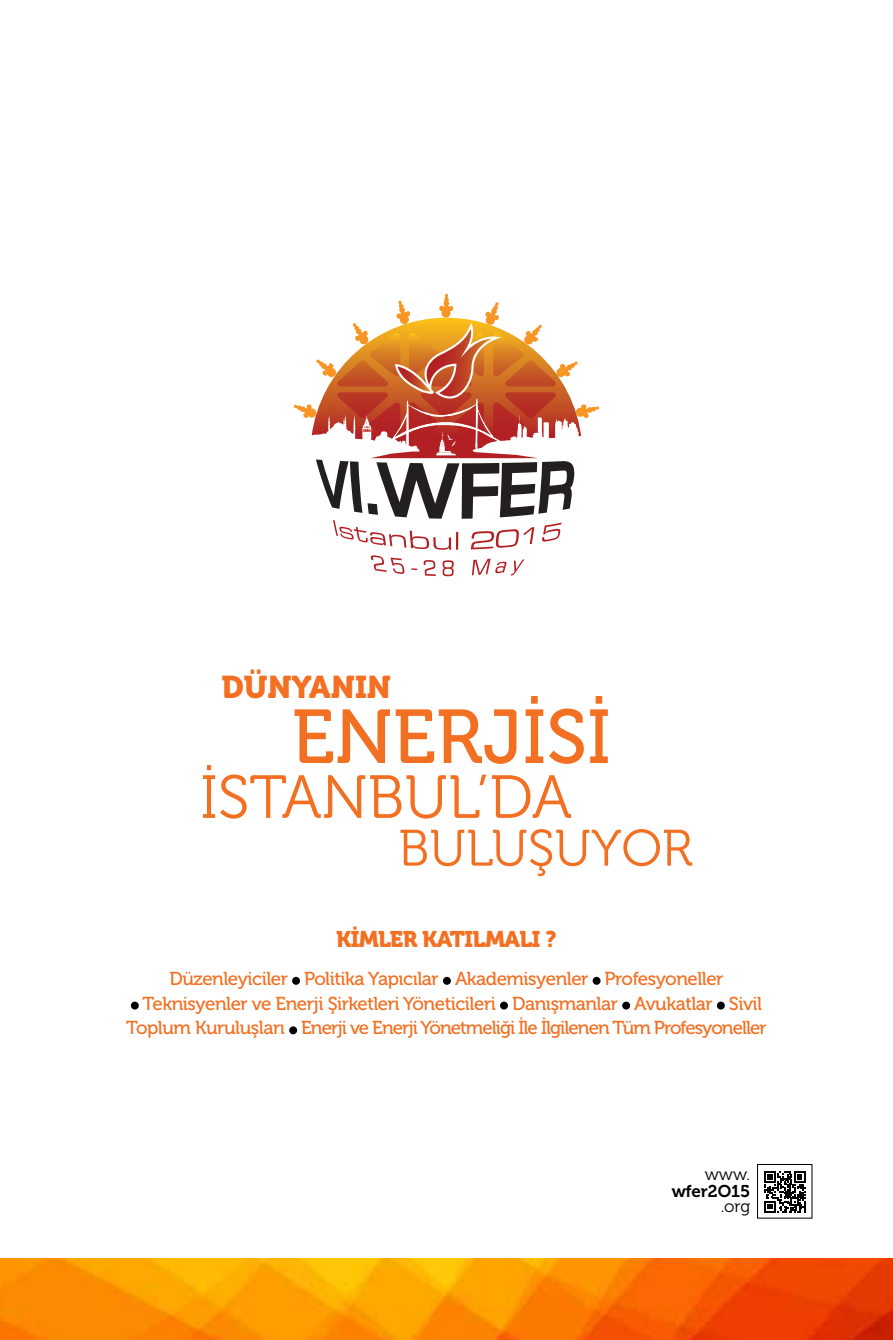
<style>
.page{position:relative;width:893px;height:1340px;background:#fff}
.page>*{position:absolute;margin:0;border:0;box-sizing:border-box;transform-origin:0 0}
.t1{font:75.83px "Museo 500";color:#f36f21}
.t2{font:60.75px "Museo 300";color:#f36f21}
.t3{font:51.07px "Museo 300";color:#f36f21}
.t4{font:31.28px "Museo 900";color:#f36f21}
.t5{font:22.5px "Museo 900";letter-spacing:-.025em;color:#f36f21}
.t6{font:18.68px "Museo 500";letter-spacing:-.025em;color:#f36f21}
.t7{font:18.68px "Museo 500";letter-spacing:-.05em;color:#f36f21}
.t8{font:17.1px "Museo 300";color:#000}
.t9{font:17.1px "Museo 700";color:#000}
</style>
<div class="page">
<div style="left:292px;top:976px;width:8px;height:8px;background:#000;border-radius:50%"></div>
<div style="left:443px;top:976px;width:8px;height:8px;background:#000;border-radius:50%"></div>
<div style="left:593px;top:976px;width:8px;height:8px;background:#000;border-radius:50%"></div>
<div style="left:131px;top:1001px;width:8px;height:8px;background:#000;border-radius:50%"></div>
<div style="left:500px;top:1001px;width:8px;height:8px;background:#000;border-radius:50%"></div>
<div style="left:622px;top:1001px;width:8px;height:8px;background:#000;border-radius:50%"></div>
<div style="left:717px;top:1001px;width:8px;height:8px;background:#000;border-radius:50%"></div>
<div style="left:289px;top:1026px;width:8px;height:8px;background:#000;border-radius:50%"></div>
<svg style="left:294px;top:293px;width:305px;height:283px"></svg>
<svg style="left:764px;top:1171px;width:41px;height:41px"></svg>
<div style="left:757px;top:1164px;width:55px;height:54px;border:1px solid #000"></div>
<img style="left:0;top:1258px;width:893px;height:81px">
<h3 class="t4" style="left:222px;top:669px;width:171px">DÜNYANIN</h3>
<h1 class="t1" style="left:292px;top:695px;width:321px">ENERJİSİ</h1>
<h2 class="t2" style="left:200px;top:764px;width:373px">İSTANBUL’DA</h2>
<h3 class="t3" style="left:398px;top:820px;width:296px">BULUŞUYOR</h3>
<p class="t5" style="left:336px;top:926px;width:222px">KİMLER KATILMALI ?</p>
<p class="t6" style="left:169px;top:968px;width:556px">Düzenleyiciler Politika Yapıcılar Akademisyenler Profesyoneller</p>
<p class="t6" style="left:143px;top:992px;width:621px">Teknisyenler ve Enerji Şirketleri Yöneticileri Danışmanlar Avukatlar Sivil</p>
<p class="t7" style="left:126px;top:1017px;width:642px">Toplum Kuruluşları Enerji ve Enerji Yönetmeliği İle İlgilenen Tüm Profesyoneller</p>
<p class="t8" style="left:705px;top:1164px;width:47px">www.</p>
<p class="t9" style="left:672px;top:1181px;width:80px">wfer2O15</p>
<p class="t8" style="left:721px;top:1196px;width:31px">.org</p>
</div>
